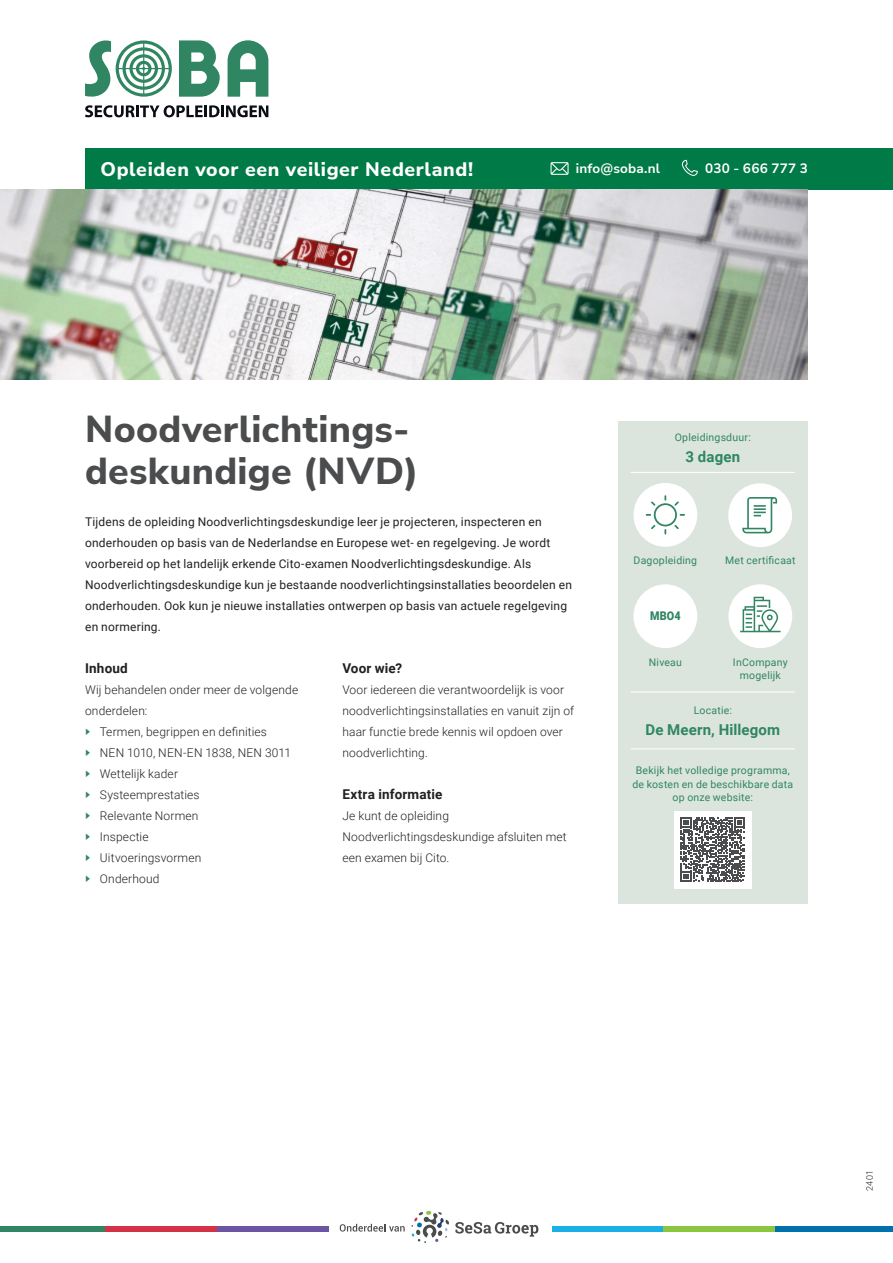
<style>
.page{position:relative;width:893px;height:1263px;background:#fff}
.page>*{position:absolute;margin:0;border:0;box-sizing:border-box;transform-origin:0 0}
.opleidingsnaam{font:800 37.5px/42px "Nunito Sans";letter-spacing:.005em;color:#4b4c4d}
.t1{font:800 19.5px "Nunito Sans";letter-spacing:.03em;color:#fff}
.sidebar_tekstjes_groot{font:700 15px "Roboto";letter-spacing:.01em;color:#308662}
.TK2{font:700 13.5px "Roboto";letter-spacing:.01em;color:#231f20}
.t2{font:700 13.5px "Nunito Sans";letter-spacing:.01em;color:#fff}
.opleiding_intro{font:12px/21px "Roboto";letter-spacing:.015em;color:#231f20}
.platte_tekst{font:300 12px/21px "Roboto";letter-spacing:.01em;color:#231f20}
.t3{font:900 12px "Roboto";color:#308662;scale:.9 1}
.sidebar_tekstjes_klein{font:10.5px/13.5px "Roboto";letter-spacing:.02em;color:#308662;text-align:center}
.t4{font:300 9px "Roboto";color:#231f20}
</style>
<div class="page">
<div style="left:775px;top:1226px;width:118px;height:5px;background:#0071ad"></div>
<div style="left:0;top:1226px;width:105px;height:5px;background:#308662"></div>
<div style="left:105px;top:1226px;width:112px;height:5px;background:#d63247"></div>
<div style="left:217px;top:1226px;width:111px;height:5px;background:#6c55a3"></div>
<div style="left:552px;top:1226px;width:111px;height:5px;background:#1aafe5"></div>
<div style="left:663px;top:1226px;width:112px;height:5px;background:#8bc63e"></div>
<svg style="left:340px;top:1224px;width:65px;height:7px"></svg>
<svg style="left:455px;top:1222px;width:83px;height:14px"></svg>
<svg style="left:411px;top:1210px;width:38px;height:33px"></svg>
<div style="left:85px;top:148px;width:808px;height:42px;background:#007a46"></div>
<svg style="left:550px;top:162px;width:19px;height:13px"></svg>
<svg style="left:682px;top:160px;width:16px;height:16px"></svg>
<svg style="left:85px;top:40px;width:183px;height:77px"></svg>
<div style="left:618px;top:421px;width:190px;height:483px;background:#dce5dd"></div>
<div style="left:674px;top:811px;width:77px;height:77px;background:#fff"></div>
<svg style="left:680px;top:817px;width:65px;height:65px"></svg>
<hr style="left:631px;top:472px;width:164px;height:1px;background:#fff">
<hr style="left:631px;top:748px;width:164px;height:1px;background:#fff">
<hr style="left:631px;top:692px;width:164px;height:1px;background:#fff">
<div style="left:633px;top:584px;width:64px;height:64px;background:#fff;border-radius:50%"></div>
<div style="left:728px;top:584px;width:64px;height:64px;background:#fff;border-radius:50%"></div>
<svg style="left:740px;top:597px;width:40px;height:35px"></svg>
<div style="left:633px;top:483px;width:64px;height:64px;background:#fff;border-radius:50%"></div>
<svg style="left:646px;top:495px;width:39px;height:39px"></svg>
<div style="left:728px;top:483px;width:64px;height:64px;background:#fff;border-radius:50%"></div>
<svg style="left:742px;top:497px;width:35px;height:36px"></svg>
<img style="left:0;top:190px;width:808px;height:189px">
<h2 class="t1" style="left:101px;top:155px;width:374px">Opleiden voor een veiliger Nederland!</h2>
<p class="t2" style="left:576px;top:158px;width:86px">info@soba.nl</p>
<p class="t2" style="left:705px;top:158px;width:104px">030 - 666 777 3</p>
<p class="opleidingsnaam" style="left:85px;top:406px;width:335px">Noodverlichtings&shy;deskundige (NVD)</p>
<p class="opleiding_intro" style="left:85px;top:511px;width:488px">Tijdens de opleiding Noodverlichtingsdeskundige leer je projecteren, inspecteren en onderhouden op basis van de Nederlandse en Europese wet- en regelgeving. Je wordt voorbereid op het landelijk erkende Cito-examen Noodverlichtingsdeskundige. Als Noodverlichtingsdeskundige kun je bestaande noodverlichtingsinstallaties beoordelen en onderhouden. Ook kun je nieuwe installaties ontwerpen op basis van actuele regelgeving en normering.</p>
<p class="TK2" style="left:85px;top:659px;width:44px">Inhoud</p>
<p class="platte_tekst" style="left:85px;top:679px;width:215px">Wij behandelen onder meer de volgende onderdelen:</p>
<p class="platte_tekst" style="left:100px;top:721px;width:169px">Termen, begrippen en definities</p>
<p class="platte_tekst" style="left:100px;top:742px;width:193px">NEN 1010, NEN-EN 1838, NEN 3011</p>
<p class="platte_tekst" style="left:100px;top:763px;width:80px">Wettelijk kader</p>
<p class="platte_tekst" style="left:100px;top:784px;width:101px">Systeemprestaties</p>
<p class="platte_tekst" style="left:100px;top:805px;width:100px">Relevante Normen</p>
<p class="platte_tekst" style="left:100px;top:826px;width:50px">Inspectie</p>
<p class="platte_tekst" style="left:100px;top:847px;width:103px">Uitvoeringsvormen</p>
<p class="platte_tekst" style="left:100px;top:868px;width:61px">Onderhoud</p>
<p class="TK2" style="left:342px;top:659px;width:61px">Voor wie?</p>
<p class="platte_tekst" style="left:342px;top:679px;width:233px">Voor iedereen die verantwoordelijk is voor noodverlichtingsinstallaties en vanuit zijn of haar functie brede kennis wil opdoen over noodverlichting.</p>
<p class="TK2" style="left:342px;top:785px;width:101px">Extra informatie</p>
<p class="platte_tekst" style="left:342px;top:805px;width:226px">Je kunt de opleiding<br>Noodverlichtingsdeskundige afsluiten met een examen bij Cito.</p>
<p class="sidebar_tekstjes_klein" style="left:675px;top:430px;width:78px">Opleidingsduur:</p>
<p class="sidebar_tekstjes_groot" style="left:686px;top:446px;width:56px">3 dagen</p>
<p class="sidebar_tekstjes_klein" style="left:634px;top:554px;width:65px">Dagopleiding</p>
<p class="sidebar_tekstjes_klein" style="left:725px;top:554px;width:72px">Met certificaat</p>
<p class="t3" style="left:650px;top:608px;width:36px">MBO4</p>
<p class="sidebar_tekstjes_klein" style="left:649px;top:655px;width:35px">Niveau</p>
<p class="sidebar_tekstjes_klein" style="left:733px;top:655px;width:56px">InCompany mogelijk</p>
<p class="sidebar_tekstjes_klein" style="left:694px;top:703px;width:40px">Locatie:</p>
<p class="sidebar_tekstjes_groot" style="left:645px;top:719px;width:136px">De Meern, Hillegom</p>
<p class="sidebar_tekstjes_klein" style="left:632px;top:763px;width:162px">Bekijk het volledige programma, de kosten en de beschikbare data op onze website:</p>
<p class="t4" style="left:863px;top:1191px;width:22px;rotate:-90deg">2401</p>
</div>
